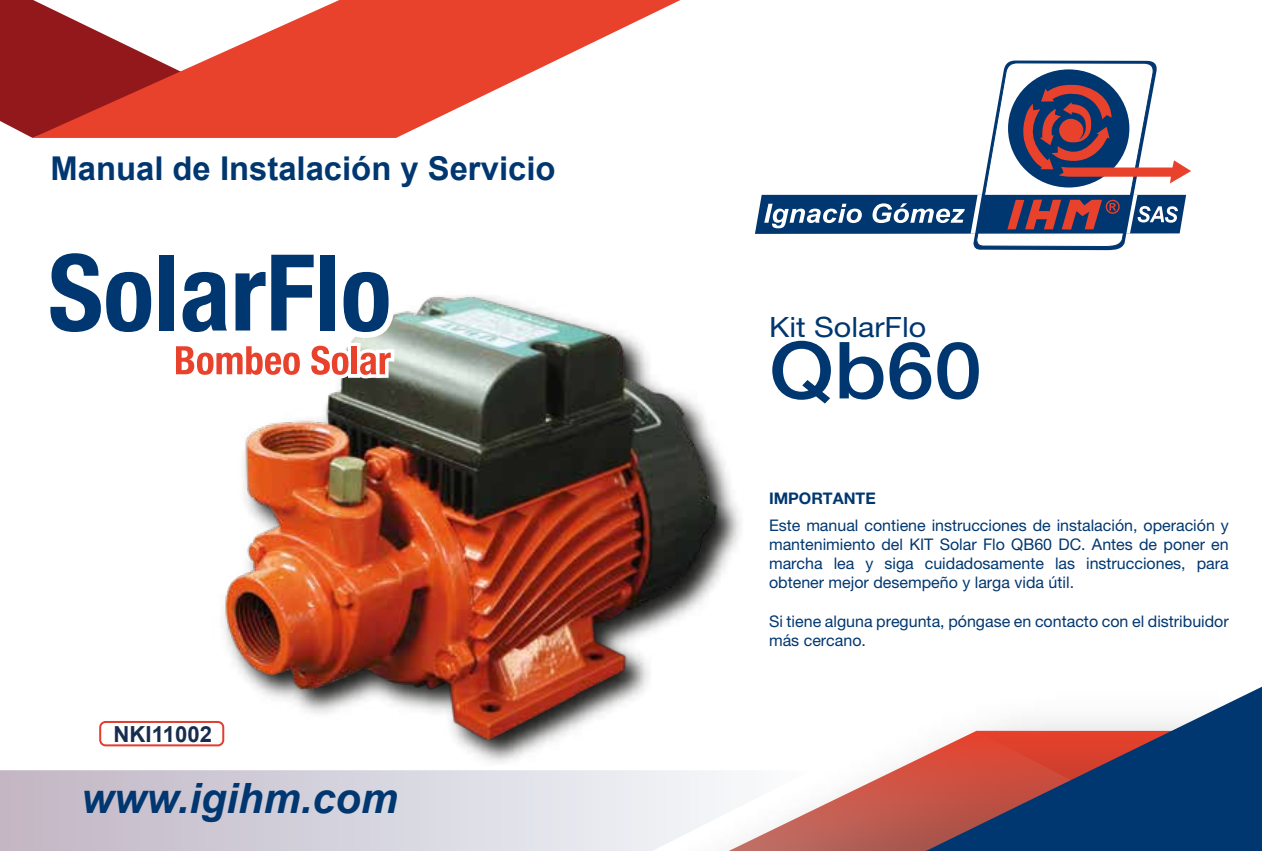
<style>
.page{position:relative;width:1262px;height:851px;background:#fff}
.page>*{position:absolute;margin:0;border:0;box-sizing:border-box;transform-origin:0 0}
.t1{font:500 78.8px "Helvetica Neue";color:#003770;scale:1.09 1}
.t2{font:italic 700 41.8px "Arial";color:#003770}
.t3{font:700 32.8px "Arial";color:#003770}
.t4{font:28px "Helvetica Neue";color:#003770;scale:1.09 1}
.t5{font:700 22.2px "Arial";color:#182d4d}
.t6{font:16px/19.2px "Helvetica Neue";color:#003770;text-align:justify}
.t7{font:700 16px "Helvetica Neue";color:#003770}
</style>
<div class="page">
<div style="left:0;top:770px;width:124px;height:80px;background:#c6bac6"></div>
<svg style="left:64px;top:0;width:616px;height:138px;fill:#e8412c"></svg>
<svg style="left:728px;top:740px;width:197px;height:110px"></svg>
<img style="left:0;top:0;width:64px;height:138px">
<svg style="left:925px;top:687px;width:336px;height:163px"></svg>
<svg style="left:755px;top:60px;width:436px;height:190px"></svg>
<img style="left:50px;top:242px;width:832px;height:554px">
<svg style="left:163px;top:249px;width:6px;height:87px"></svg>
<svg style="left:50px;top:242px;width:113px;height:102px"></svg>
<div style="left:159px;top:255px;width:15px;height:75px;background:#003770"></div>
<svg style="left:169px;top:243px;width:231px;height:166px"></svg>
<h3 class="t3" style="left:50px;top:145px;width:506px">Manual de Instalación y Servicio</h3>
<h3 class="t5" style="left:114px;top:718px;width:100px">NKI11002</h3>
<h2 class="t2" style="left:82px;top:770px;width:318px">www.igihm.com</h2>
<h3 class="t4" style="left:769px;top:311px;width:146px">Kit SolarFlo</h3>
<h1 class="t1" style="left:769px;top:323px;width:197px">Qb60</h1>
<p class="t7" style="left:769px;top:488px;width:108px">IMPORTANTE</p>
<p class="t6" style="left:769px;top:515px;width:461px">Este manual contiene instrucciones de instalación, operación y mantenimiento del KIT Solar Flo QB60 DC. Antes de poner en marcha lea y siga cuidadosamente las instrucciones, para obtener mejor desempeño y larga vida útil.</p>
<p class="t6" style="left:769px;top:611px;width:461px">Si tiene alguna pregunta, póngase en contacto con el distribuidor más cercano.</p>
</div>
